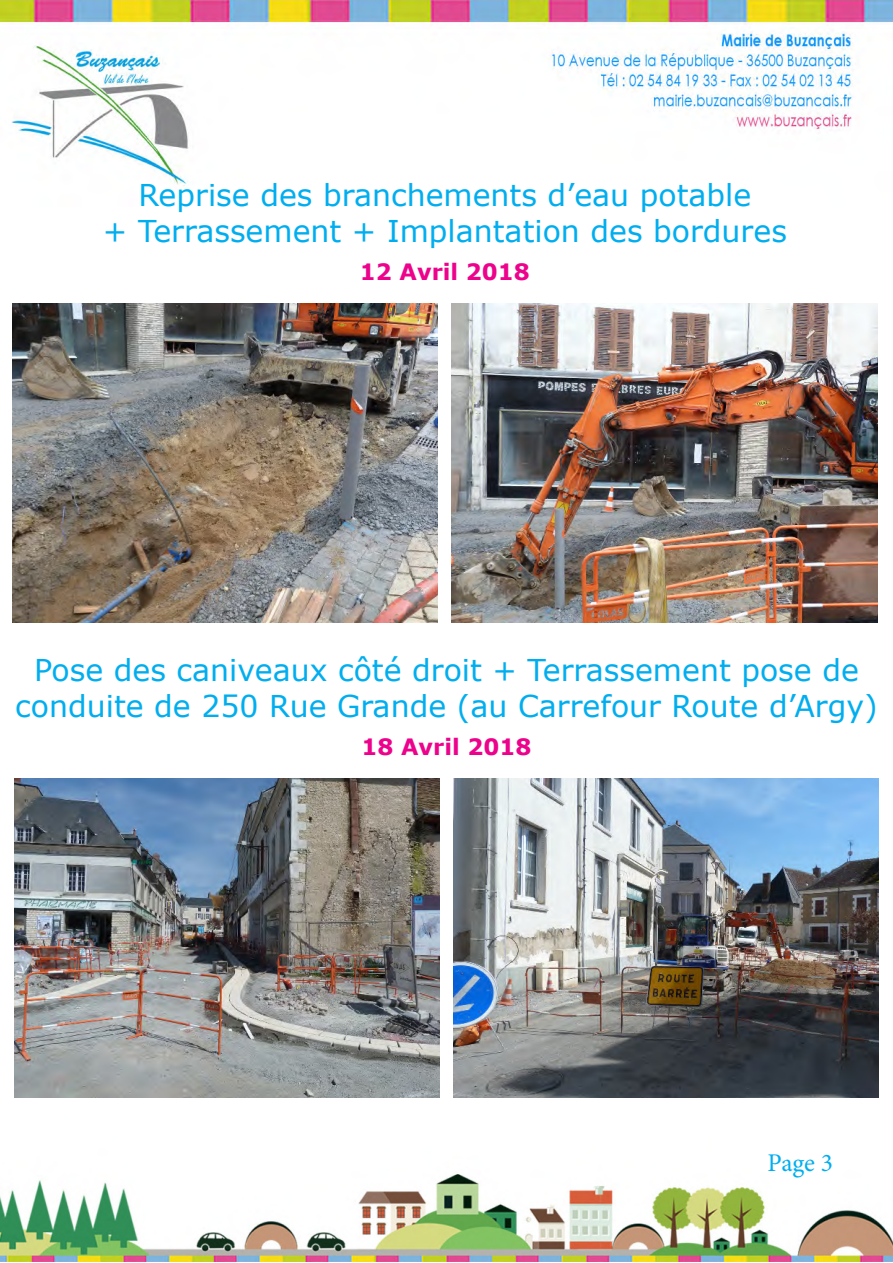
<style>
.page{position:relative;width:893px;height:1263px;background:#fff}
.page>*{position:absolute;margin:0;border:0;box-sizing:border-box;transform-origin:0 0}
.t1{font:30px/36px "Verdana";color:#00aeef;text-align:center}
.t2{font:25.5px "Minion Pro";color:#00aeef}
.t3{font:700 22.5px "Verdana";color:#ed028c}
</style>
<div class="page">
<img style="left:0;top:0;width:893px;height:186px">
<img style="left:0;top:1097px;width:893px;height:165px">
<img style="left:13px;top:303px;width:425px;height:319px">
<img style="left:452px;top:303px;width:425px;height:319px">
<img style="left:14px;top:778px;width:426px;height:319px">
<img style="left:453px;top:778px;width:426px;height:319px">
<p class="t1" style="left:139px;top:176px;width:614px">Reprise des branchements d’eau potable</p>
<p class="t1" style="left:103px;top:212px;width:685px">+ Terrassement + Implantation des bordures</p>
<p class="t3" style="left:360px;top:256px;width:172px">12 Avril 2018</p>
<p class="t1" style="left:15px;top:651px;width:864px">Pose des caniveaux côté droit + Terrassement pose de conduite de 250 Rue Grande (au Carrefour Route d’Argy)</p>
<p class="t3" style="left:361px;top:731px;width:172px">18 Avril 2018</p>
<p class="t2" style="left:767px;top:1145px;width:67px">Page 3</p>
</div>
